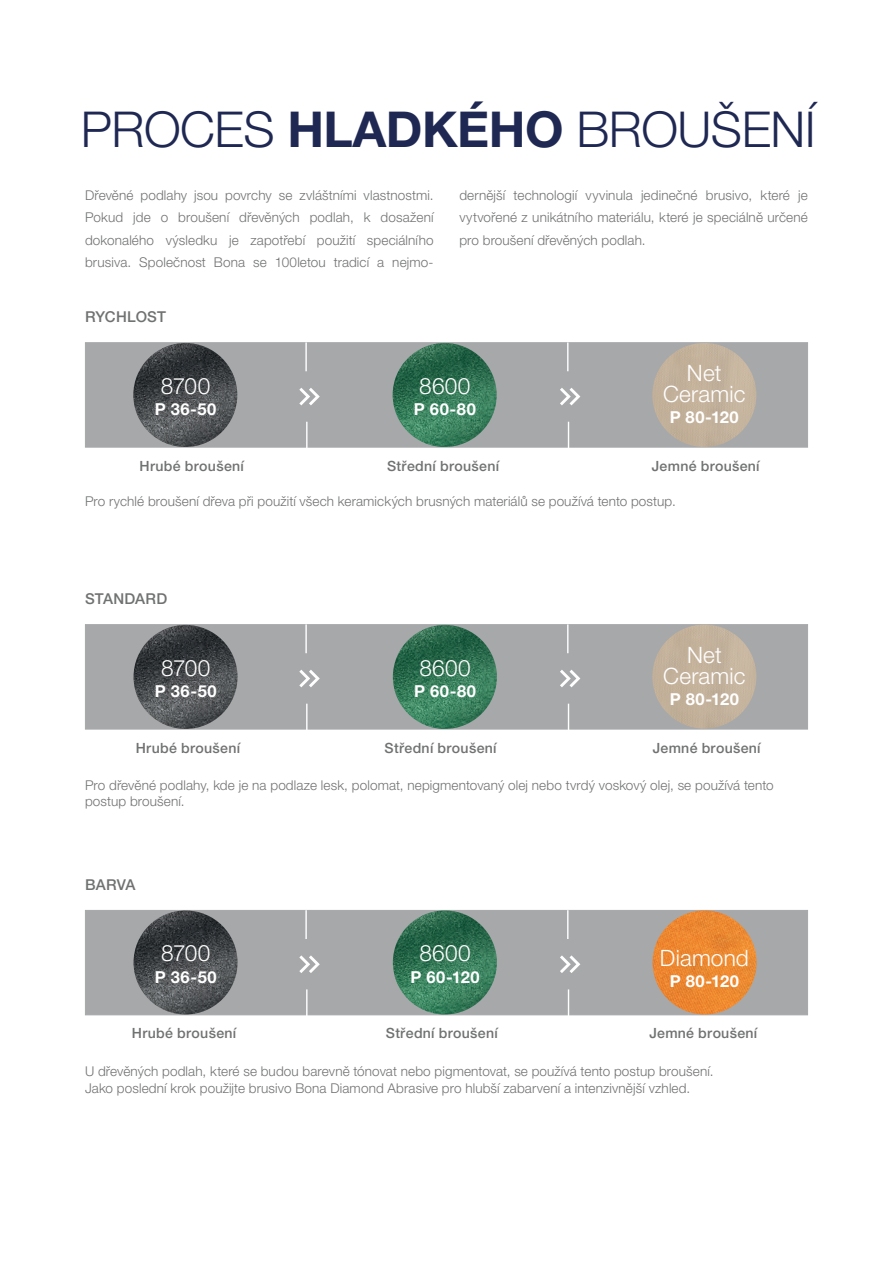
<style>
.page{position:relative;width:893px;height:1263px;background:#fff}
.page>*{position:absolute;margin:0;border:0;box-sizing:border-box;transform-origin:0 0}
.t1{font:300 49.5px "Helvetica Neue CE";letter-spacing:-.01em;color:#1e2853}
.Stor_rubbe_brödtext{font:300 22.65px/21.1px "Helvetica Neue CE";letter-spacing:.01em;color:#fff;text-align:center}
.Stor_rubbe_brödtext-2{font:700 16.5px "Helvetica Neue CE";letter-spacing:.035em;color:#fff}
.Stor_rubbe_brödtext-3{font:500 15px "Helvetica Neue CE";letter-spacing:.015em;color:#707271}
.Stor_rubbe_brödtext-4{font:500 14.1px "Helvetica Neue CE";letter-spacing:.02em;color:#707271}
.Brödtext{font:300 13.5px/22.5px "Helvetica Neue CE";letter-spacing:.01em;color:#707271;text-align:justify}
.s1{font-weight:700}
</style>
<div class="page">
<div style="left:85px;top:624px;width:723px;height:105px;background:#a7a8aa"></div>
<div style="left:85px;top:342px;width:723px;height:105px;background:#a7a8aa;border:1px solid #a7a8aa"></div>
<img style="left:133px;top:343px;width:104px;height:104px;border-radius:52px">
<img style="left:393px;top:343px;width:104px;height:104px;border-radius:52px">
<div style="left:652px;top:343px;width:104px;height:104px;background:#c3b19b;border-radius:52px"></div>
<svg style="left:299px;top:388px;width:21px;height:17px"></svg>
<hr style="left:305px;top:342px;width:2px;height:29px;background:#fff">
<hr style="left:306px;top:422px;width:2px;height:28px;background:#fff">
<svg style="left:560px;top:388px;width:20px;height:17px"></svg>
<svg style="left:567px;top:342px;width:1px;height:29px"></svg>
<svg style="left:568px;top:422px;width:1px;height:25px"></svg>
<img style="left:134px;top:625px;width:104px;height:104px;border-radius:52px">
<img style="left:393px;top:625px;width:104px;height:104px;border-radius:52px">
<div style="left:652px;top:625px;width:104px;height:104px;background:#c3b19b;border-radius:52px"></div>
<svg style="left:299px;top:670px;width:21px;height:17px"></svg>
<hr style="left:305px;top:624px;width:2px;height:29px;background:#fff">
<hr style="left:306px;top:704px;width:2px;height:28px;background:#fff">
<svg style="left:560px;top:670px;width:20px;height:17px"></svg>
<svg style="left:567px;top:624px;width:1px;height:29px"></svg>
<svg style="left:568px;top:704px;width:1px;height:25px"></svg>
<div style="left:85px;top:910px;width:723px;height:105px;background:#a7a8aa"></div>
<img style="left:134px;top:910px;width:104px;height:104px;border-radius:52px">
<img style="left:393px;top:910px;width:104px;height:104px;border-radius:52px">
<svg style="left:299px;top:955px;width:21px;height:18px"></svg>
<hr style="left:305px;top:910px;width:2px;height:29px;background:#fff">
<hr style="left:306px;top:989px;width:2px;height:29px;background:#fff">
<svg style="left:560px;top:955px;width:20px;height:18px"></svg>
<svg style="left:567px;top:910px;width:1px;height:29px"></svg>
<svg style="left:568px;top:989px;width:1px;height:26px"></svg>
<img style="left:653px;top:910px;width:104px;height:104px;border-radius:52px">
<p class="t1" style="left:81px;top:100px;width:737px">PROCES <span class="s1">HLADKÉHO</span> BROUŠENÍ</p>
<p class="Brödtext" style="left:85px;top:184px;width:350px">Dřevěné podlahy jsou povrchy se zvláštními vlastnostmi.<br>Pokud jde o broušení dřevěných podlah, k dosažení dokonalého výsledku je zapotřebí použití speciálního brusiva. Společnost Bona se 100letou tradicí a nejmo-</p>
<p class="Brödtext" style="left:459px;top:184px;width:350px">dernější technologií vyvinula jedinečné brusivo, které je vytvořené z unikátního materiálu, které je speciálně určené pro broušení dřevěných podlah.</p>
<p class="Stor_rubbe_brödtext-3" style="left:85px;top:308px;width:83px">RYCHLOST</p>
<p class="Stor_rubbe_brödtext" style="left:161px;top:376px;width:51px">8700</p>
<p class="Stor_rubbe_brödtext-2" style="left:155px;top:399px;width:63px">P 36-50</p>
<p class="Stor_rubbe_brödtext-4" style="left:140px;top:457px;width:106px">Hrubé broušení</p>
<p class="Stor_rubbe_brödtext" style="left:419px;top:376px;width:53px">8600</p>
<p class="Stor_rubbe_brödtext-2" style="left:414px;top:399px;width:63px">P 60-80</p>
<p class="Stor_rubbe_brödtext-4" style="left:387px;top:457px;width:114px">Střední broušení</p>
<p class="Stor_rubbe_brödtext" style="left:663px;top:362px;width:84px">Net<br>Ceramic</p>
<p class="Stor_rubbe_brödtext-2" style="left:670px;top:407px;width:70px">P 80-120</p>
<p class="Stor_rubbe_brödtext-4" style="left:652px;top:457px;width:109px">Jemné broušení</p>
<p class="Brödtext" style="left:85px;top:491px;width:592px">Pro rychlé broušení dřeva při použití všech keramických brusných materiálů se používá tento postup.</p>
<p class="Stor_rubbe_brödtext-3" style="left:85px;top:589px;width:84px">STANDARD</p>
<p class="Stor_rubbe_brödtext" style="left:161px;top:658px;width:51px">8700</p>
<p class="Stor_rubbe_brödtext-2" style="left:155px;top:681px;width:63px">P 36-50</p>
<p class="Stor_rubbe_brödtext-4" style="left:136px;top:739px;width:106px">Hrubé broušení</p>
<p class="Stor_rubbe_brödtext" style="left:419px;top:658px;width:53px">8600</p>
<p class="Stor_rubbe_brödtext-2" style="left:414px;top:681px;width:63px">P 60-80</p>
<p class="Stor_rubbe_brödtext-4" style="left:385px;top:739px;width:114px">Střední broušení</p>
<p class="Stor_rubbe_brödtext" style="left:663px;top:644px;width:84px">Net<br>Ceramic</p>
<p class="Stor_rubbe_brödtext-2" style="left:670px;top:689px;width:70px">P 80-120</p>
<p class="Stor_rubbe_brödtext-4" style="left:653px;top:739px;width:109px">Jemné broušení</p>
<p class="Brödtext" style="left:85px;top:777px;width:690px;line-height:16.5px">Pro dřevěné podlahy, kde je na podlaze lesk, polomat, nepigmentovaný olej nebo tvrdý voskový olej, se používá tento postup broušení.</p>
<p class="Stor_rubbe_brödtext-3" style="left:85px;top:875px;width:52px">BARVA</p>
<p class="Stor_rubbe_brödtext" style="left:161px;top:943px;width:51px">8700</p>
<p class="Stor_rubbe_brödtext-2" style="left:155px;top:966px;width:63px">P 36-50</p>
<p class="Stor_rubbe_brödtext-4" style="left:132px;top:1025px;width:106px">Hrubé broušení</p>
<p class="Stor_rubbe_brödtext" style="left:419px;top:943px;width:53px">8600</p>
<p class="Stor_rubbe_brödtext-2" style="left:411px;top:966px;width:71px">P 60-120</p>
<p class="Stor_rubbe_brödtext-4" style="left:386px;top:1025px;width:114px">Střední broušení</p>
<p class="Stor_rubbe_brödtext" style="left:660px;top:948px;width:91px">Diamond</p>
<p class="Stor_rubbe_brödtext-2" style="left:670px;top:971px;width:70px">P 80-120</p>
<p class="Stor_rubbe_brödtext-4" style="left:649px;top:1025px;width:109px">Jemné broušení</p>
<p class="Brödtext" style="left:85px;top:1063px;width:630px;line-height:16.5px">U dřevěných podlah, které se budou barevně tónovat nebo pigmentovat, se používá tento postup broušení.<br>Jako poslední krok použijte brusivo Bona Diamond Abrasive pro hlubší zabarvení a intenzivnější vzhled.</p>
</div>
